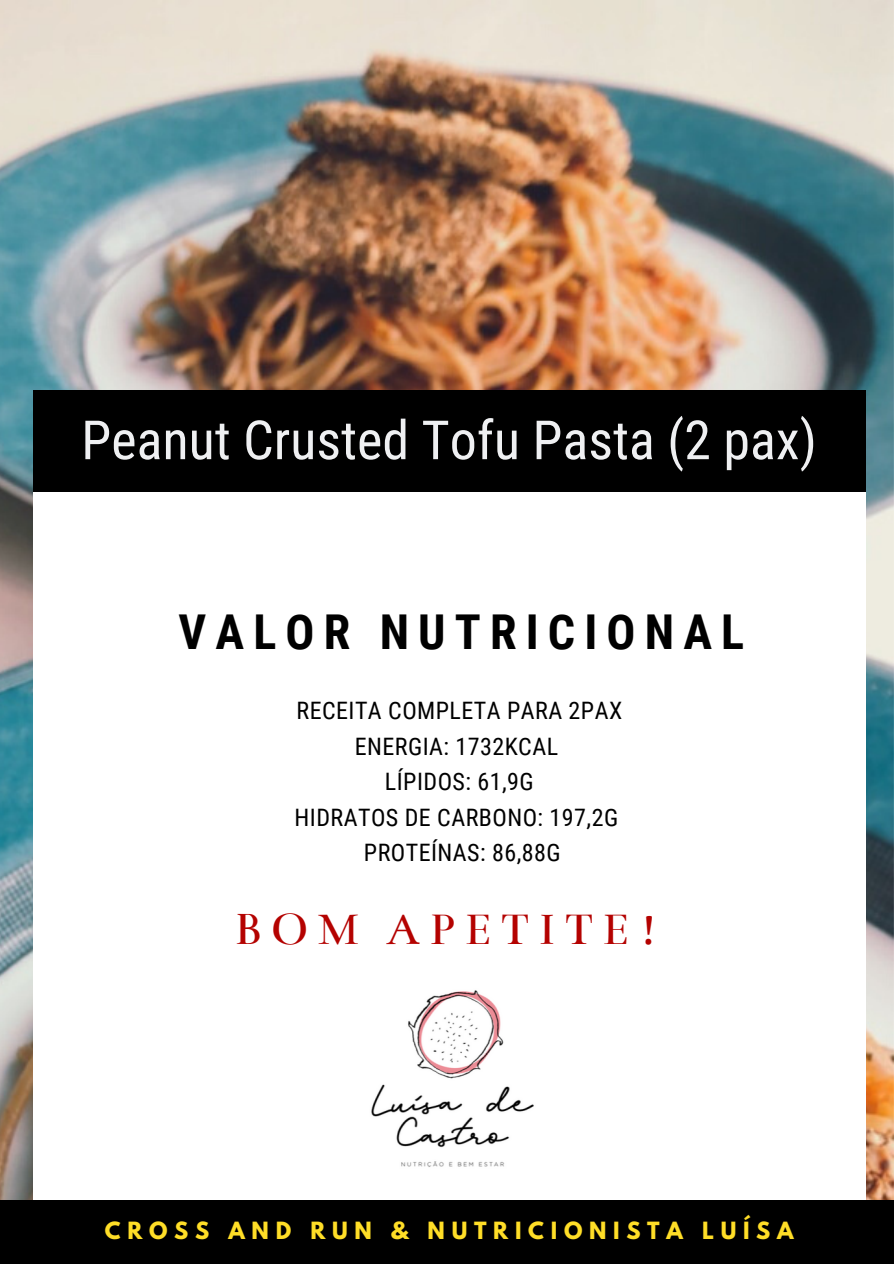
<style>
.page{position:relative;width:894px;height:1264px;background:#fff}
.page>*{position:absolute;margin:0;border:0;box-sizing:border-box;transform-origin:0 0}
.t1{font:54px "Roboto Condensed";color:#eff0f2}
.t2{font:700 48px "Roboto Condensed";letter-spacing:.19em;color:#000}
.t3{font:48px "Bentham";letter-spacing:.19em;color:#b40200}
.t4{font:24px/35.4px "Roboto Condensed";letter-spacing:.02em;color:#000;text-align:center}
.t5{font:700 21px "League Spartan";letter-spacing:.32em;color:#ffde27}
</style>
<div class="page">
<img style="left:0;top:0;width:893px;height:1200px">
<div style="left:33px;top:492px;width:832px;height:767px;background:#fff"></div>
<div style="left:33px;top:390px;width:832px;height:102px;background:#000"></div>
<div style="left:0;top:1200px;width:893px;height:63px;background:#000"></div>
<img style="left:371px;top:990px;width:163px;height:177px">
<h1 class="t1" style="left:81px;top:409px;width:736px">Peanut Crusted Tofu Pasta (2 pax)</h1>
<h2 class="t2" style="left:179px;top:604px;width:567px">VALOR NUTRICIONAL</h2>
<p class="t4" style="left:294px;top:693px;width:329px">RECEITA COMPLETA PARA 2PAX<br>ENERGIA: 1732KCAL<br>LÍPIDOS: 61,9G<br>HIDRATOS DE CARBONO: 197,2G<br>PROTEÍNAS: 86,88G</p>
<h2 class="t3" style="left:234px;top:902px;width:425px">BOM APETITE!</h2>
<p class="t5" style="left:105px;top:1220px;width:690px">CROSS AND RUN &amp; NUTRICIONISTA LUÍSA</p>
</div>
